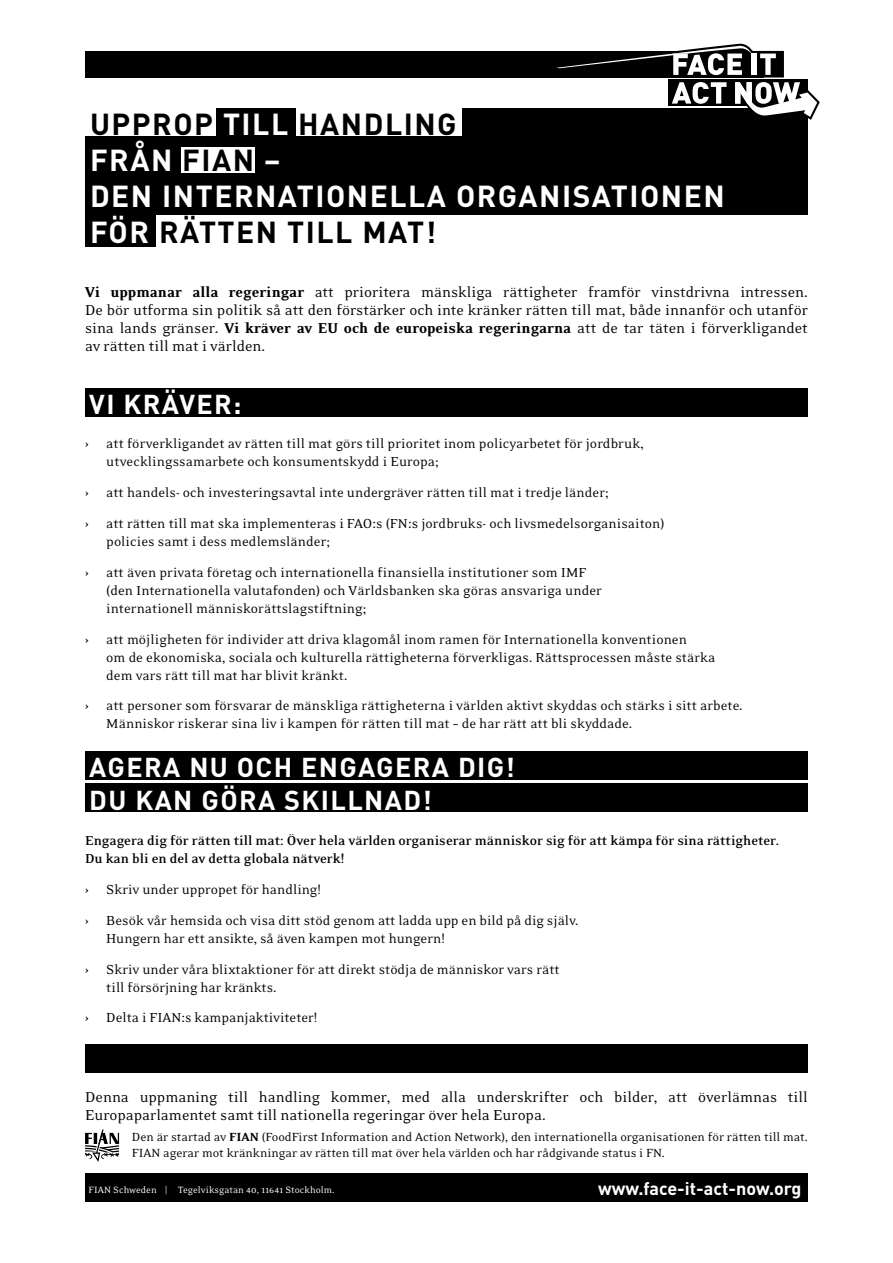
<style>
.page{position:relative;width:893px;height:1263px;background:#fff}
.page>*{position:absolute;margin:0;border:0;box-sizing:border-box;transform-origin:0 0}
.t1{font:700 30px/36px "DIN";letter-spacing:.05em;color:#fff}
.t2{font:700 30px/36px "DIN";letter-spacing:.05em;color:#000}
.t3{font:700 27px/33px "DIN";letter-spacing:.05em;color:#fff}
.t4{font:700 18px "DIN";color:#fff}
.t5{font:16.5px/18px "Eidetic Neo";color:#000;text-align:justify}
.t6{font:15px/18px "Eidetic Neo";color:#000}
.t7{font:700 15px/18px "Eidetic Neo";color:#000}
.t8{font:13.5px/16.2px "Eidetic Neo";color:#000}
.t9{font:10.5px "Eidetic Neo";letter-spacing:.005em;color:#fff}
.s1{color:#fff}
.s2{color:#000}
.s3{font-weight:900}
.s4{font-family:"Eidetic Neo Smallcaps"}
</style>
<div class="page">
<div style="left:85px;top:388px;width:723px;height:29px;background:#000"></div>
<div style="left:85px;top:751px;width:723px;height:29px;background:#000"></div>
<div style="left:85px;top:784px;width:723px;height:28px;background:#000"></div>
<div style="left:85px;top:1044px;width:723px;height:28px;background:#000"></div>
<div style="left:85px;top:108px;width:723px;height:139px;background:#000"></div>
<div style="left:182px;top:147px;width:73px;height:26px;background:#fff"></div>
<div style="left:75px;top:103px;width:140px;height:33px;background:#fff"></div>
<div style="left:296px;top:103px;width:165px;height:33px;background:#fff"></div>
<div style="left:156px;top:215px;width:663px;height:37px;background:#fff"></div>
<div style="left:85px;top:1173px;width:723px;height:29px;background:#000"></div>
<div style="left:85px;top:51px;width:678px;height:26px;background:#000"></div>
<svg style="left:556px;top:44px;width:264px;height:76px"></svg>
<svg style="left:85px;top:1129px;width:34px;height:33px"></svg>
<h1 class="t2" style="left:90px;top:104px;width:368px">UPPROP <span class="s1">TILL</span> HANDLING<br><span class="s1">FRÅN</span> FIAN</h1>
<h1 class="t1" style="left:90px;top:140px;width:636px;text-indent:174px">–<br>DEN INTERNATIONELLA ORGANISATIONEN<br>FÖR <span class="s2">RÄTTEN TILL MAT!</span></h1>
<p class="t5" style="left:85px;top:283px;width:724px"><span class="s3">Vi uppmanar alla regeringar</span> att prioritera mänskliga rättigheter framför vinstdrivna intressen.<br>De bör utforma sin politik så att den förstärker och inte kränker rätten till mat, både innanför och utanför sina lands gränser. <span class="s3">Vi kräver av EU och de europeiska regeringarna</span> att de tar täten i förverkligandet av rätten till mat i världen.</p>
<h2 class="t3" style="left:89px;top:386px;width:154px">VI KRÄVER:</h2>
<p class="t6" style="left:106px;top:435px;width:539px;text-indent:-21px"><span class="s3">›</span> att förverkligandet av rätten till mat görs till prioritet inom policyarbetet för jordbruk, utvecklingssamarbete och konsumentskydd i Europa;</p>
<p class="t6" style="left:85px;top:478px;width:581px;line-height:30.8px"><span class="s3">›</span> att handels- och investeringsavtal inte undergräver rätten till mat i tredje länder;<br><span class="s3">›</span> att rätten till mat ska implementeras i FAO:s (FN:s jordbruks- och livsmedelsorganisaiton)</p>
<p class="t6" style="left:85px;top:526px;width:503px;line-height:30.8px;text-indent:21px">policies samt i dess medlemsländer;<br><span class="s3">›</span> att även privata företag och internationella finansiella institutioner som IMF</p>
<p class="t6" style="left:106px;top:582px;width:497px">(den Internationella valutafonden) och Världsbanken ska göras ansvariga under internationell människorättslagstiftning;</p>
<p class="t6" style="left:106px;top:630px;width:611px;text-indent:-21px"><span class="s3">›</span> att möjligheten för individer att driva klagomål inom ramen för Internationella konventionen<br>om de ekonomiska, sociala och kulturella rättigheterna förverkligas. Rättsprocessen måste stärka dem vars rätt till mat har blivit kränkt.</p>
<p class="t6" style="left:106px;top:697px;width:638px;text-indent:-21px"><span class="s3">›</span> att personer som försvarar de mänskliga rättigheterna i världen aktivt skyddas och stärks i sitt arbete.<br>Människor riskerar sina liv i kampen för rätten till mat – de har rätt att bli skyddade.</p>
<h2 class="t3" style="left:89px;top:750px;width:427px">AGERA NU OCH ENGAGERA DIG!<br>DU KAN GÖRA SKILLNAD!</h2>
<p class="t7" style="left:85px;top:832px;width:696px">Engagera dig för rätten till mat: Över hela världen organiserar människor sig för att kämpa för sina rättigheter.<br>Du kan bli en del av detta globala nätverk!</p>
<p class="t6" style="left:85px;top:875px;width:495px;line-height:30.8px"><span class="s3">›</span> Skriv under uppropet för handling!<br><span class="s3">›</span> Besök vår hemsida och visa ditt stöd genom att ladda upp en bild på dig själv.</p>
<p class="t6" style="left:85px;top:923px;width:476px;line-height:30.8px;text-indent:21px">Hungern har ett ansikte, så även kampen mot hungern!<br><span class="s3">›</span> Skriv under våra blixtaktioner för att direkt stödja de människor vars rätt</p>
<p class="t6" style="left:85px;top:972px;width:234px;line-height:30.8px;text-indent:21px">till försörjning har kränkts.<br><span class="s3">›</span> Delta i FIAN:s kampanjaktiviteter!</p>
<p class="t5" style="left:85px;top:1088px;width:724px">Denna uppmaning till handling kommer, med alla underskrifter och bilder, att överlämnas till<br>Europaparlamentet samt till nationella regeringar över hela Europa.</p>
<p class="t8" style="left:132px;top:1129px;width:678px">Den är startad av <span class="s3">FIAN</span> (FoodFirst Information and Action Network), den internationella organisationen för rätten till mat.<br>FIAN agerar mot kränkningar av rätten till mat över hela världen och har rådgivande status i FN.</p>
<p class="t9" style="left:89px;top:1184px;width:247px">FIAN Schweden | Tegelviksgatan <span class="s4">40, 11641</span> Stockholm.</p>
<p class="t4" style="left:598px;top:1177px;width:205px">WWW.FACE-IT-ACT-NOW.ORG</p>
</div>
